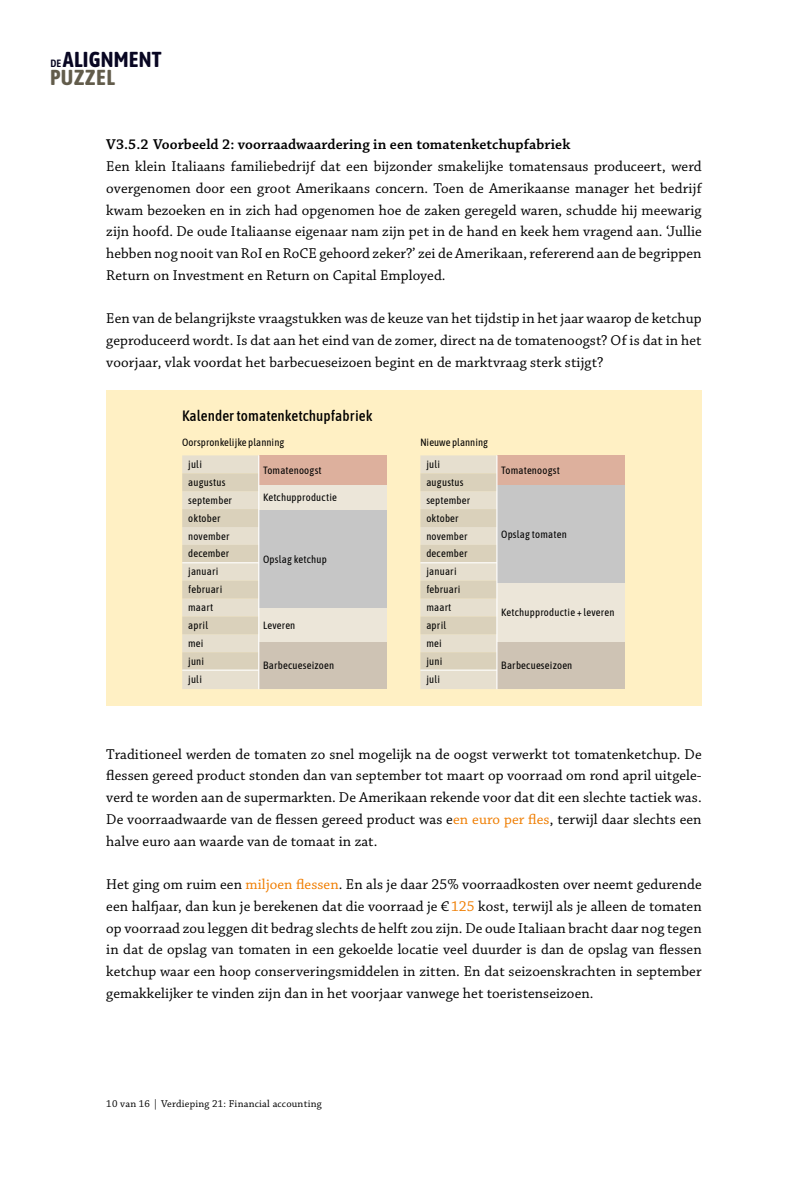
<style>
.page{position:relative;width:808px;height:1191px;background:#fff}
.page>*{position:absolute;margin:0;border:0;box-sizing:border-box;transform-origin:0 0}
.t1{font:700 21.6px/17.5px "Asap Condensed";letter-spacing:.01em;color:#080622}
.t2{font:15px/21.8px "Chaparral Pro";letter-spacing:.005em;color:#000;text-align:justify}
.t3{font:600 15px "Chaparral Pro";letter-spacing:.005em;color:#000}
.t4{font:500 15px "Asap Condensed";letter-spacing:.005em;color:#000}
.t5{font:10.5px/17.9px "Asap Condensed";letter-spacing:.02em;color:#000}
.t6{font:10.5px "Chaparral Pro";letter-spacing:.02em;color:#000}
.s1{font-weight:600;font-size:10.5px}
.s2{color:#625c4b}
.s3{color:#ef7d00}
</style>
<div class="page">
<div style="left:106px;top:390px;width:596px;height:315px;background:#fff0c4"></div>
<svg style="left:182px;top:455px;width:76px;height:234px;background:#e1d9c5"></svg>
<hr style="left:182px;top:562px;width:118px;height:1px;background:#fff">
<hr style="left:182px;top:669px;width:118px;height:1px;background:#fff">
<div style="left:259px;top:455px;width:127px;height:30px;background:#ddb09d"></div>
<div style="left:259px;top:485px;width:127px;height:25px;background:#ece6d9"></div>
<div style="left:259px;top:608px;width:127px;height:34px;background:#ece6d9"></div>
<div style="left:259px;top:642px;width:127px;height:47px;background:#cec3b4"></div>
<div style="left:259px;top:510px;width:127px;height:98px;background:#c6c6c6"></div>
<hr style="left:258px;top:455px;width:1px;height:234px;background:#fff">
<svg style="left:420px;top:455px;width:76px;height:234px;background:#e1d9c5"></svg>
<hr style="left:420px;top:562px;width:118px;height:1px;background:#fff">
<hr style="left:420px;top:669px;width:118px;height:1px;background:#fff">
<div style="left:497px;top:455px;width:127px;height:30px;background:#ddb09d"></div>
<div style="left:497px;top:583px;width:127px;height:59px;background:#ece6d9"></div>
<div style="left:497px;top:642px;width:127px;height:47px;background:#cec3b4"></div>
<div style="left:497px;top:485px;width:127px;height:98px;background:#c6c6c6"></div>
<hr style="left:496px;top:455px;width:1px;height:234px;background:#fff">
<h1 class="t1" style="left:50px;top:50px;width:113px"><span class="s1">DE</span>ALIGNMENT<br><span class="s2">PUZZEL</span></h1>
<p class="t3" style="left:106px;top:136px;width:465px">V3.5.2 Voorbeeld 2: voorraadwaardering in een tomatenketchupfabriek</p>
<p class="t2" style="left:106px;top:156px;width:597px">Een klein Italiaans familiebedrijf dat een bijzonder smakelijke tomatensaus produceert, werd overgenomen door een groot Amerikaans concern. Toen de Amerikaanse manager het bedrijf kwam bezoeken en in zich had opgenomen hoe de zaken geregeld waren, schudde hij meewarig zijn hoofd. De oude Italiaanse eigenaar nam zijn pet in de hand en keek hem vragend aan. ‘Jullie hebben nog nooit van RoI en RoCE gehoord zeker?’ zei de Amerikaan, refererend aan de begrippen Return on Investment en Return on Capital Employed.</p>
<p class="t2" style="left:106px;top:308px;width:597px">Een van de belangrijkste vraagstukken was de keuze van het tijdstip in het jaar waarop de ketchup geproduceerd wordt. Is dat aan het eind van de zomer, direct na de tomatenoogst? Of is dat in het voorjaar, vlak voordat het barbecueseizoen begint en de marktvraag sterk stijgt?</p>
<p class="t4" style="left:182px;top:405px;width:192px">Kalender tomatenketchupfabriek</p>
<p class="t5" style="left:188px;top:455px;width:45px">juli augustus september oktober november december januari februari maart april<br>mei<br>juni<br>juli</p>
<p class="t5" style="left:182px;top:433px;width:104px">Oorspronkelijke planning</p>
<p class="t5" style="left:263px;top:461px;width:60px">Tomatenoogst</p>
<p class="t5" style="left:263px;top:488px;width:75px">Ketchupproductie</p>
<p class="t5" style="left:263px;top:550px;width:65px">Opslag ketchup</p>
<p class="t5" style="left:263px;top:616px;width:34px">Leveren</p>
<p class="t5" style="left:263px;top:656px;width:73px">Barbecueseizoen</p>
<p class="t5" style="left:420px;top:433px;width:69px">Nieuwe planning</p>
<p class="t5" style="left:426px;top:455px;width:45px">juli augustus september oktober november december januari februari maart april<br>mei<br>juni<br>juli</p>
<p class="t5" style="left:501px;top:461px;width:60px">Tomatenoogst</p>
<p class="t5" style="left:501px;top:524px;width:67px">Opslag tomaten</p>
<p class="t5" style="left:501px;top:603px;width:115px">Ketchupproductie + leveren</p>
<p class="t5" style="left:501px;top:656px;width:73px">Barbecueseizoen</p>
<p class="t2" style="left:106px;top:743px;width:597px">Traditioneel werden de tomaten zo snel mogelijk na de oogst verwerkt tot tomatenketchup. De flessen gereed product stonden dan van september tot maart op voorraad om rond april uitgele&shy;verd te worden aan de supermarkten. De Amerikaan rekende voor dat dit een slechte tactiek was.<br>De voorraadwaarde van de flessen gereed product was e<span class="s3">en euro per fles</span>, terwijl daar slechts een halve euro aan waarde van de tomaat in zat.</p>
<p class="t2" style="left:106px;top:874px;width:597px">Het ging om ruim een <span class="s3">miljoen flessen</span>. En als je daar 25% voorraadkosten over neemt gedurende een halfjaar, dan kun je berekenen dat die voorraad je € <span class="s3">125</span> kost, terwijl als je alleen de tomaten op voorraad zou leggen dit bedrag slechts de helft zou zijn. De oude Italiaan bracht daar nog tegen in dat de opslag van tomaten in een gekoelde locatie veel duurder is dan de opslag van flessen ketchup waar een hoop conserveringsmiddelen in zitten. En dat seizoenskrachten in september gemakkelijker te vinden zijn dan in het voorjaar vanwege het toeristenseizoen.</p>
<p class="t6" style="left:106px;top:1097px;width:217px">10 van 16 | Verdieping 21: Financial accounting</p>
</div>
